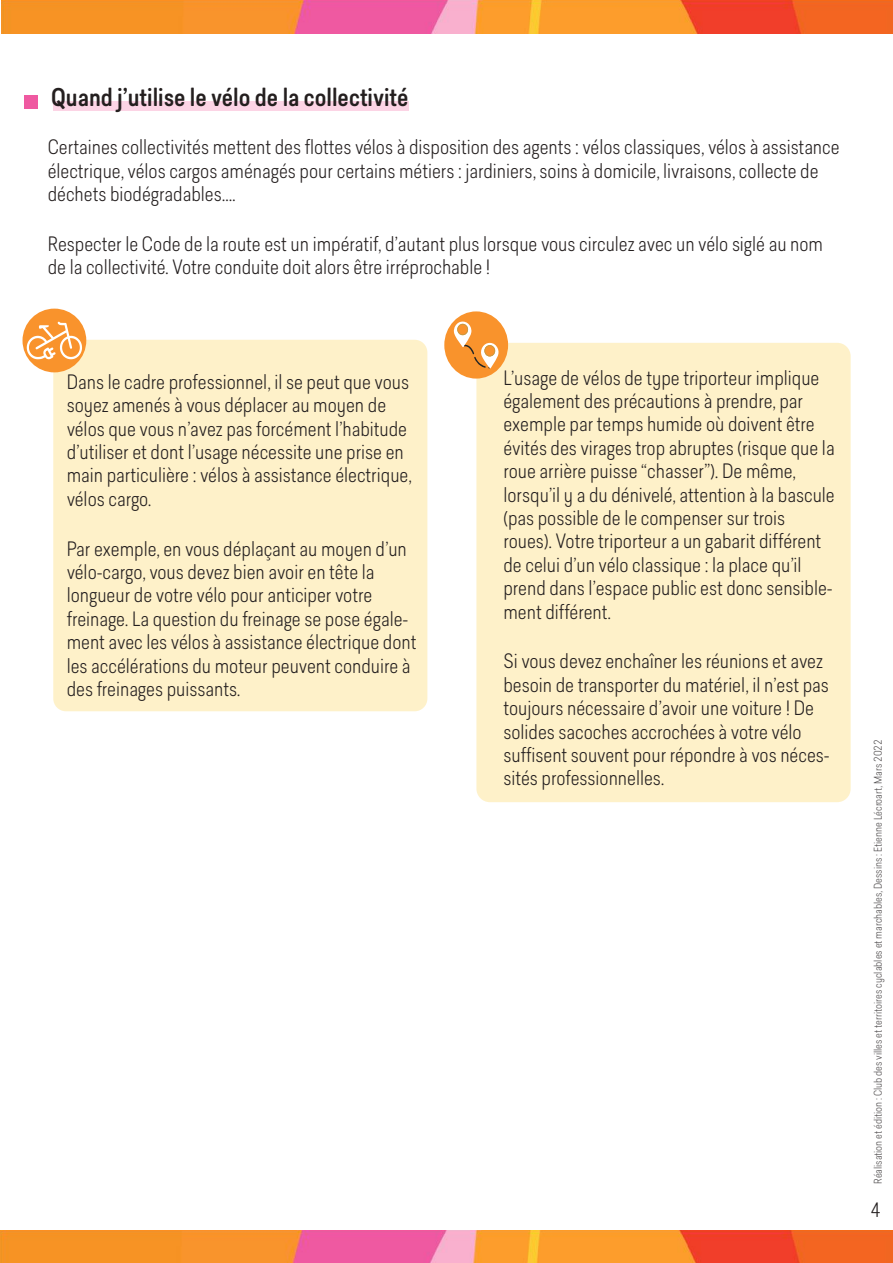
<style>
.page{position:relative;width:893px;height:1263px;background:#fff}
.page>*{position:absolute;margin:0;border:0;box-sizing:border-box;transform-origin:0 0}
.t1{font:500 24px "Predige Rounded";color:#241f1f}
.t2{font:300 19.5px/23.4px "Predige Rounded";color:#241f1f}
.t3{font:300 10.5px "Predige Rounded";color:#4e4b4c}
</style>
<div class="page">
<div style="left:53px;top:340px;width:374px;height:371px;background:#fef1c9;border-radius:13px"></div>
<div style="left:476px;top:343px;width:375px;height:459px;background:#fef1c9;border-radius:13px"></div>
<div style="left:53px;top:101px;width:355px;height:10px;background:#fcd4e5"></div>
<div style="left:24px;top:95px;width:14px;height:14px;background:#ef59a1"></div>
<img style="left:1px;top:0;width:892px;height:33px">
<img style="left:0;top:1230px;width:892px;height:33px">
<div style="left:444px;top:311px;width:64px;height:68px;background:#f9932c;border-radius:50%"></div>
<svg style="left:454px;top:321px;width:45px;height:47px"></svg>
<div style="left:23px;top:309px;width:63px;height:63px;background:#f9932c;border-radius:50%"></div>
<svg style="left:27px;top:322px;width:55px;height:37px"></svg>
<p class="t1" style="left:51px;top:80px;width:359px">Quand j’utilise le vélo de la collectivité</p>
<p class="t2" style="left:48px;top:135px;width:793px">Certaines collectivités mettent des flottes vélos à disposition des agents : vélos classiques, vélos à assistance électrique, vélos cargos aménagés pour certains métiers : jardiniers, soins à domicile, livraisons, collecte de déchets biodégradables….</p>
<p class="t2" style="left:48px;top:232px;width:777px">Respecter le Code de la route est un impératif, d’autant plus lorsque vous circulez avec un vélo siglé au nom de la collectivité. Votre conduite doit alors être irréprochable !</p>
<p class="t2" style="left:67px;top:369px;width:346px">Dans le cadre professionnel, il se peut que vous soyez amenés à vous déplacer au moyen de vélos que vous n’avez pas forcément l’habitude d’utiliser et dont l’usage nécessite une prise en main particulière : vélos à assistance électrique, vélos cargo.</p>
<p class="t2" style="left:67px;top:536px;width:351px">Par exemple, en vous déplaçant au moyen d’un vélo-cargo, vous devez bien avoir en tête la longueur de votre vélo pour anticiper votre freinage. La question du freinage se pose égale&shy;ment avec les vélos à assistance électrique dont les accélérations du moteur peuvent conduire à des freinages puissants.</p>
<p class="t2" style="left:503px;top:365px;width:333px">L’usage de vélos de type triporteur implique également des précautions à prendre, par exemple par temps humide où doivent être évités des virages trop abruptes (risque que la roue arrière puisse “chasser”). De même, lorsqu’il y a du dénivelé, attention à la bascule (pas possible de le compenser sur trois roues). Votre triporteur a un gabarit différent de celui d’un vélo classique : la place qu’il prend dans l’espace public est donc sensible&shy;ment différent.</p>
<p class="t2" style="left:503px;top:649px;width:328px">Si vous devez enchaîner les réunions et avez besoin de transporter du matériel, il n’est pas toujours nécessaire d’avoir une voiture ! De solides sacoches accrochées à votre vélo suffisent souvent pour répondre à vos néces&shy;sités professionnelles.</p>
<p class="t3" style="left:871px;top:1184px;width:446px;rotate:-90deg">Réalisation et édition : Club des villes et territoires cyclables et marchables, Dessins : Etienne Lécroart, Mars 2022</p>
<p class="t2" style="left:871px;top:1197px;width:11px">4</p>
</div>
